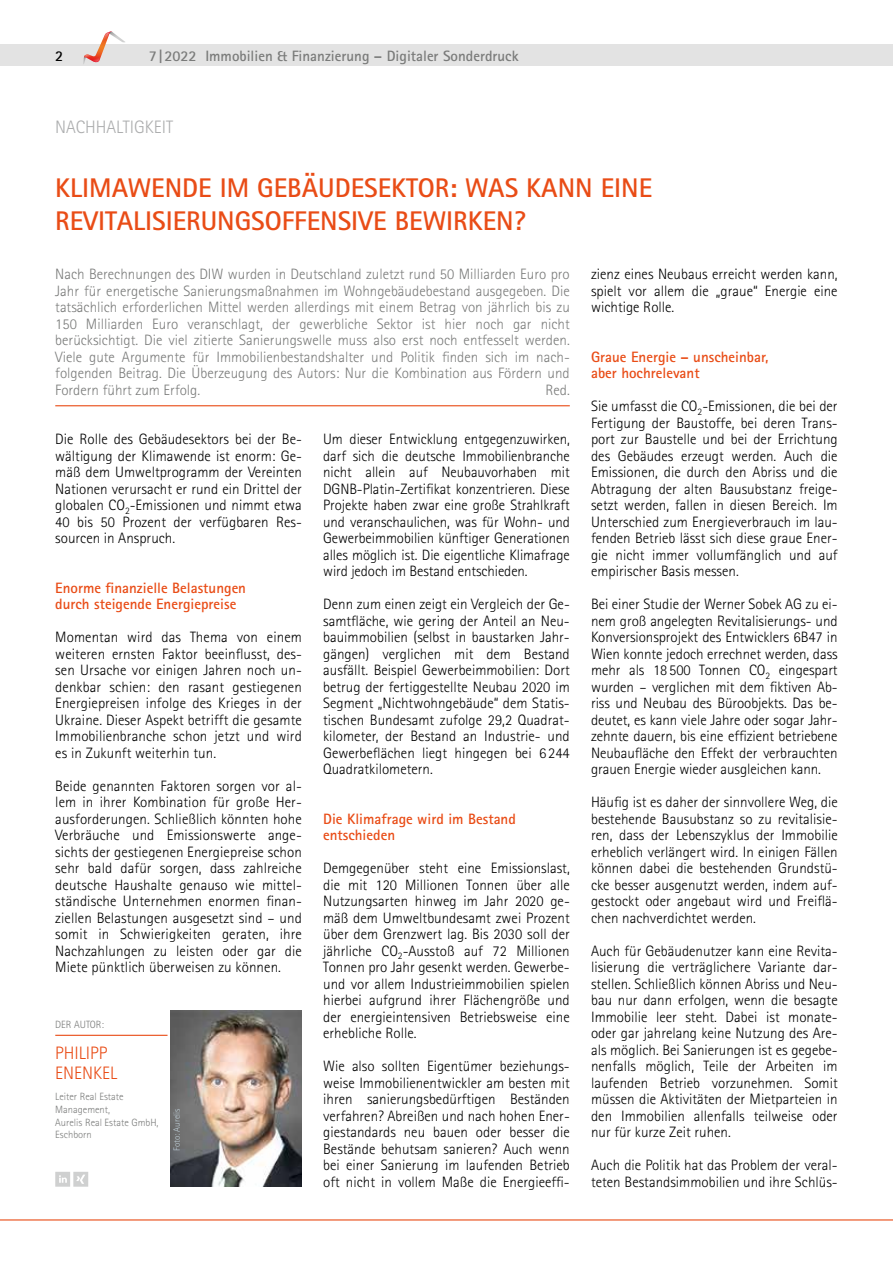
<style>
.page{position:relative;width:893px;height:1263px;background:#fff}
.page>*{position:absolute;margin:0;border:0;box-sizing:border-box;transform-origin:0 0}
.t1{font:700 27px/33px "Rotis Sans Serif";color:#e94c16}
.t2{font:300 18px "Rotis Sans Serif";color:#acadae}
.t3{font:300 18px/20.2px "Rotis Sans Serif";color:#e94c16}
.t4{font:300 15px/16.5px "Rotis Sans Serif";color:#000;text-align:justify}
.t5{font:300 15px/16.5px "Rotis Sans Serif";color:#7a7b7a;text-align:justify}
.t6{font:700 15px/16.5px "Rotis Sans Serif";color:#e94c16}
.t7{font:700 15px "Rotis Sans Serif";color:#7a7b7a}
.t8{font:700 15px "Rotis Sans Serif";color:#000}
.t9{font:300 10.5px/12.6px "Rotis Sans Serif";color:#7a7b7a}
.t10{font:300 9px "Rotis Sans Serif";color:#bfcfd8}
</style>
<div class="page">
<hr style="left:0;top:1219px;width:893px;height:1px;background:#e94c16">
<div style="left:0;top:45px;width:893px;height:21px;background:#e3e3e3"></div>
<svg style="left:83px;top:31px;width:43px;height:33px"></svg>
<hr style="left:55px;top:405px;width:515px;height:1px;background:#e94c16">
<img style="left:170px;top:1010px;width:132px;height:177px">
<hr style="left:55px;top:1035px;width:113px;height:1px;background:#e94c16">
<svg style="left:55px;top:1172px;width:33px;height:15px"></svg>
<p class="t8" style="left:55px;top:46px;width:10px">2</p>
<p class="t7" style="left:149px;top:46px;width:371px">7|2022 Immobilien &amp; Finanzierung – Digitaler Sonderdruck</p>
<p class="t2" style="left:55px;top:116px;width:120px">NACHHALTIGKEIT</p>
<h1 class="t1" style="left:55px;top:170px;width:598px">KLIMAWENDE IM GEBÄUDESEKTOR: WAS KANN EINE<br>REVITALISIERUNGSOFFENSIVE BEWIRKEN?</h1>
<p class="t5" style="left:55px;top:266px;width:516px">Nach Berechnungen des DIW wurden in Deutschland zuletzt rund 50 Milliarden Euro pro Jahr für energetische Sanierungsmaßnahmen im Wohngebäudebestand ausgegeben. Die tatsächlich erforderlichen Mittel werden allerdings mit einem Betrag von jährlich bis zu 150 Milliarden Euro veranschlagt, der gewerbliche Sektor ist hier noch gar nicht berücksichtigt. Die viel zitierte Sanierungswelle muss also erst noch entfesselt werden.<br>Viele gute Argumente für Immobilienbestandshalter und Politik finden sich im nach&shy;folgenden Beitrag. Die Überzeugung des Autors: Nur die Kombination aus Fördern und Fordern führt zum Erfolg.</p>
<p class="t5" style="left:545px;top:381px;width:26px">Red.</p>
<p class="t4" style="left:55px;top:431px;width:248px">Die Rolle des Gebäudesektors bei der Be&shy;wältigung der Klimawende ist enorm: Ge&shy;mäß dem Umweltprogramm der Vereinten Nationen verursacht er rund ein Drittel der globalen CO<sub>2</sub>-Emissionen und nimmt etwa 40 bis 50 Prozent der verfügbaren Res&shy;sourcen in Anspruch.</p>
<p class="t6" style="left:55px;top:579px;width:192px">Enorme finanzielle Belastungen durch steigende Energiepreise</p>
<p class="t4" style="left:55px;top:629px;width:248px">Momentan wird das Thema von einem weiteren ernsten Faktor beeinflusst, des&shy;sen Ursache vor einigen Jahren noch un&shy;denkbar schien: den rasant gestiegenen Energiepreisen infolge des Krieges in der Ukraine. Dieser Aspekt betrifft die gesamte Immobilienbranche schon jetzt und wird es in Zukunft weiterhin tun.</p>
<p class="t4" style="left:55px;top:777px;width:248px">Beide genannten Faktoren sorgen vor al&shy;lem in ihrer Kombination für große Her&shy;ausforderungen. Schließlich könnten hohe Verbräuche und Emissionswerte ange&shy;sichts der gestiegenen Energiepreise schon sehr bald dafür sorgen, dass zahlreiche deutsche Haushalte genauso wie mittel&shy;ständische Unternehmen enormen finan&shy;ziellen Belastungen ausgesetzt sind – und somit in Schwierigkeiten geraten, ihre Nachzahlungen zu leisten oder gar die Miete pünktlich überweisen zu können.</p>
<p class="t9" style="left:55px;top:1018px;width:50px">DER AUTOR:</p>
<p class="t3" style="left:55px;top:1043px;width:63px">PHILIPP<br>ENENKEL</p>
<p class="t9" style="left:55px;top:1090px;width:105px">Leiter Real Estate<br>Management,<br>Aurelis Real Estate GmbH,<br>Eschborn</p>
<p class="t10" style="left:172px;top:1151px;width:44px;rotate:-90deg">Foto: Aurelis</p>
<p class="t4" style="left:323px;top:431px;width:248px">Um dieser Entwicklung entgegenzuwirken, darf sich die deutsche Immobilienbranche nicht allein auf Neubauvorhaben mit DGNB-Platin-Zertifikat konzentrieren. Diese Projekte haben zwar eine große Strahlkraft und veranschaulichen, was für Wohn- und Gewerbeimmobilien künftiger Generationen alles möglich ist. Die eigentliche Klimafrage wird jedoch im Bestand entschieden.</p>
<p class="t4" style="left:323px;top:596px;width:248px">Denn zum einen zeigt ein Vergleich der Ge&shy;samtfläche, wie gering der Anteil an Neu&shy;bauimmobilien (selbst in baustarken Jahr&shy;gängen) verglichen mit dem Bestand ausfällt. Beispiel Gewerbeimmobilien: Dort betrug der fertiggestellte Neubau 2020 im Segment „Nichtwohngebäude“ dem Statis&shy;tischen Bundesamt zufolge 29,2 Quadrat&shy;kilometer, der Bestand an Industrie- und Gewerbeflächen liegt hingegen bei 6 244<br>Quadratkilometern.</p>
<p class="t6" style="left:323px;top:810px;width:194px">Die Klimafrage wird im Bestand entschieden</p>
<p class="t4" style="left:323px;top:860px;width:248px">Demgegenüber steht eine Emissionslast, die mit 120 Millionen Tonnen über alle Nutzungsarten hinweg im Jahr 2020 ge&shy;mäß dem Umweltbundesamt zwei Prozent über dem Grenzwert lag. Bis 2030 soll der jährliche CO<sub>2</sub>-Ausstoß auf 72 Millionen Tonnen pro Jahr gesenkt werden. Gewerbe&shy;und vor allem Industrieimmobilien spielen hierbei aufgrund ihrer Flächengröße und der energieintensiven Betriebsweise eine erhebliche Rolle.</p>
<p class="t4" style="left:323px;top:1058px;width:248px">Wie also sollten Eigentümer beziehungs&shy;weise Immobilienentwickler am besten mit ihren sanierungsbedürftigen Beständen verfahren? Abreißen und nach hohen Ener&shy;giestandards neu bauen oder besser die Bestände behutsam sanieren? Auch wenn bei einer Sanierung im laufenden Betrieb oft nicht in vollem Maße die Energieeffi-</p>
<p class="t4" style="left:591px;top:266px;width:248px">zienz eines Neubaus erreicht werden kann, spielt vor allem die „graue“ Energie eine wichtige Rolle.</p>
<p class="t6" style="left:591px;top:348px;width:179px">Graue Energie – unscheinbar, aber hochrelevant</p>
<p class="t4" style="left:591px;top:398px;width:248px">Sie umfasst die CO<sub>2</sub>-Emissionen, die bei der Fertigung der Baustoffe, bei deren Trans&shy;port zur Baustelle und bei der Errichtung des Gebäudes erzeugt werden. Auch die Emissionen, die durch den Abriss und die Abtragung der alten Bausubstanz freige&shy;setzt werden, fallen in diesen Bereich. Im Unterschied zum Energieverbrauch im lau&shy;fenden Betrieb lässt sich diese graue Ener&shy;gie nicht immer vollumfänglich und auf empirischer Basis messen.</p>
<p class="t4" style="left:591px;top:596px;width:248px">Bei einer Studie der Werner Sobek AG zu ei&shy;nem groß angelegten Revitalisierungs- und Konversionsprojekt des Entwicklers 6B47 in Wien konnte jedoch errechnet werden, dass mehr als 18500 Tonnen CO<sub>2</sub> eingespart wurden – verglichen mit dem fiktiven Ab&shy;riss und Neubau des Büroobjekts. Das be&shy;deutet, es kann viele Jahre oder sogar Jahr&shy;zehnte dauern, bis eine effizient betriebene Neubaufläche den Effekt der verbrauchten grauen Energie wieder ausgleichen kann.</p>
<p class="t4" style="left:591px;top:794px;width:248px">Häufig ist es daher der sinnvollere Weg, die bestehende Bausubstanz so zu revitalisie&shy;ren, dass der Lebenszyklus der Immobilie erheblich verlängert wird. In einigen Fällen können dabei die bestehenden Grundstü&shy;cke besser ausgenutzt werden, indem auf&shy;gestockt oder angebaut wird und Freiflä&shy;chen nachverdichtet werden.</p>
<p class="t4" style="left:591px;top:942px;width:248px">Auch für Gebäudenutzer kann eine Revita&shy;lisierung die verträglichere Variante dar&shy;stellen. Schließlich können Abriss und Neu&shy;bau nur dann erfolgen, wenn die besagte Immobilie leer steht. Dabei ist monate&shy;oder gar jahrelang keine Nutzung des Are&shy;als möglich. Bei Sanierungen ist es gegebe&shy;nenfalls möglich, Teile der Arbeiten im laufenden Betrieb vorzunehmen. Somit müssen die Aktivitäten der Mietparteien in den Immobilien allenfalls teilweise oder nur für kurze Zeit ruhen.</p>
<p class="t4" style="left:591px;top:1157px;width:248px">Auch die Politik hat das Problem der veral&shy;teten Bestandsimmobilien und ihre Schlüs-</p>
</div>
